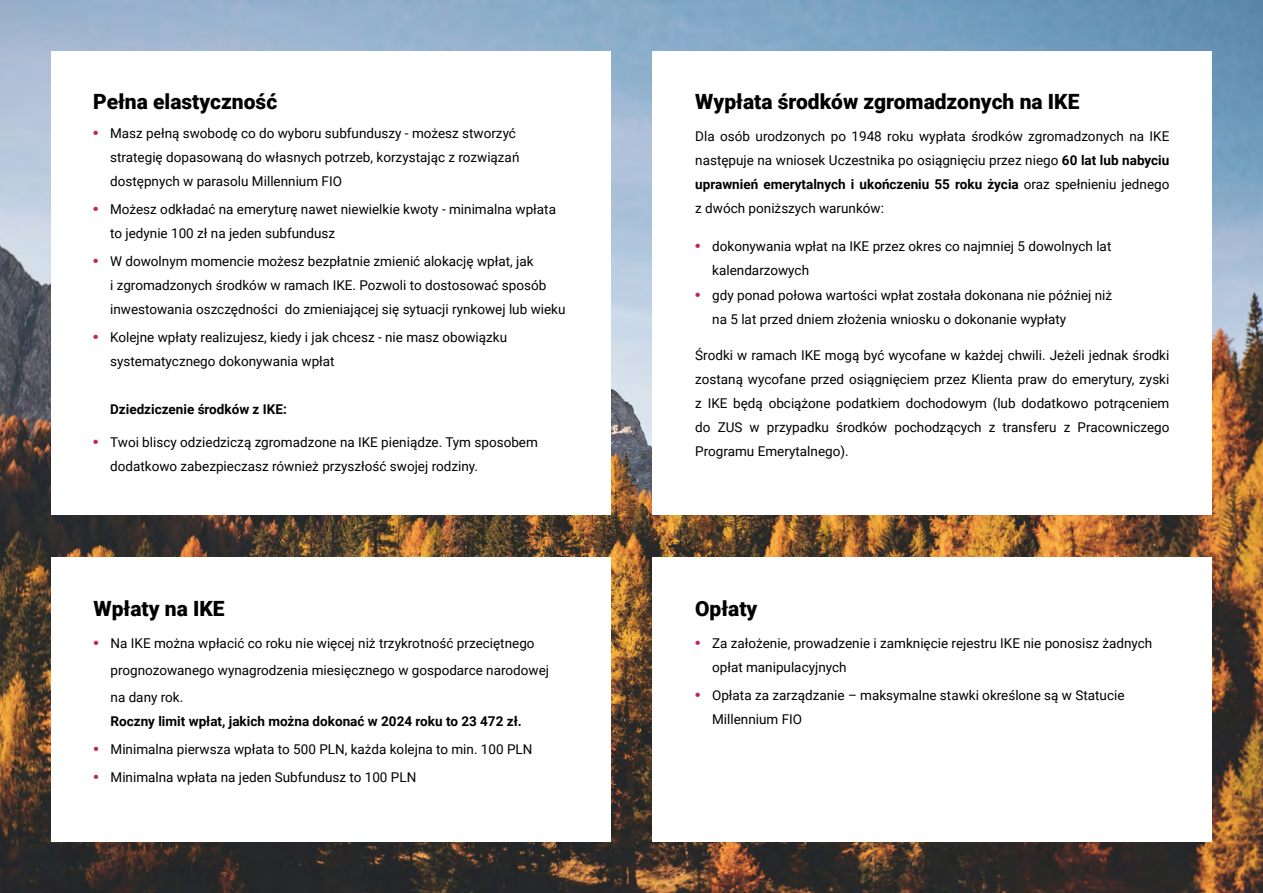
<style>
.page{position:relative;width:1263px;height:893px;background:#fff}
.page>*{position:absolute;margin:0;border:0;box-sizing:border-box;transform-origin:0 0}
.t1{font:900 21px "Roboto";color:#000}
.t2{font:13.5px/24px "Roboto";color:#000}
.t3{font:700 13.5px "Roboto";color:#000}
.s1{font-family:"Arial";font-weight:700;font-size:15px;color:#c7205e}
.s2{font-weight:700}
</style>
<div class="page">
<img style="left:0;top:0;width:1263px;height:893px">
<div style="left:51px;top:51px;width:559px;height:463px;background:#fff"></div>
<div style="left:51px;top:557px;width:559px;height:285px;background:#fff"></div>
<div style="left:653px;top:51px;width:559px;height:463px;background:#fff"></div>
<div style="left:653px;top:557px;width:559px;height:285px;background:#fff"></div>
<h1 class="t1" style="left:93px;top:87px;width:186px">Pełna elastyczność</h1>
<p class="t2" style="left:110px;top:120px;width:411px;text-indent:-17px"><span class="s1">•</span> Masz pełną swobodę co do wyboru subfunduszy - możesz stworzyć strategię dopasowaną do własnych potrzeb, korzystając z rozwiązań dostępnych w parasolu Millennium FIO</p>
<p class="t2" style="left:110px;top:196px;width:447px;text-indent:-17px"><span class="s1">•</span> Możesz odkładać na emeryturę nawet niewielkie kwoty - minimalna wpłata to jedynie 100 zł na jeden subfundusz</p>
<p class="t2" style="left:110px;top:249px;width:457px;text-indent:-17px"><span class="s1">•</span> W dowolnym momencie możesz bezpłatnie zmienić alokację wpłat, jak<br>i zgromadzonych środków w ramach IKE. Pozwoli to dostosować sposób inwestowania oszczędności do zmieniającej się sytuacji rynkowej lub wieku</p>
<p class="t2" style="left:110px;top:325px;width:399px;text-indent:-17px"><span class="s1">•</span> Kolejne wpłaty realizujesz, kiedy i jak chcesz - nie masz obowiązku systematycznego dokonywania wpłat</p>
<p class="t3" style="left:110px;top:400px;width:178px">Dziedziczenie środków z IKE:</p>
<p class="t2" style="left:110px;top:430px;width:429px;text-indent:-17px"><span class="s1">•</span> Twoi bliscy odziedziczą zgromadzone na IKE pieniądze. Tym sposobem dodatkowo zabezpieczasz również przyszłość swojej rodziny.</p>
<h1 class="t1" style="left:94px;top:594px;width:133px">Wpłaty na IKE</h1>
<p class="t2" style="left:111px;top:629px;width:440px;line-height:27px;text-indent:-17px"><span class="s1">•</span> Na IKE można wpłacić co roku nie więcej niż trzykrotność przeciętnego prognozowanego wynagrodzenia miesięcznego w gospodarce narodowej na dany rok.</p>
<p class="t3" style="left:111px;top:711px;width:413px">Roczny limit wpłat, jakich można dokonać w 2024 roku to 23 472 zł.</p>
<p class="t2" style="left:94px;top:737px;width:440px"><span class="s1">•</span> Minimalna pierwsza wpłata to 500 PLN, każda kolejna to min. 100 PLN</p>
<p class="t2" style="left:94px;top:765px;width:324px"><span class="s1">•</span> Minimalna wpłata na jeden Subfundusz to 100 PLN</p>
<h1 class="t1" style="left:695px;top:87px;width:386px">Wypłata środków zgromadzonych na IKE</h1>
<p class="t2" style="left:695px;top:123px;width:476px;text-align:justify">Dla osób urodzonych po 1948 roku wypłata środków zgromadzonych na IKE następuje na wniosek Uczestnika po osiągnięciu przez niego <span class="s2">60 lat lub nabyciu uprawnień emerytalnych i ukończeniu 55 roku życia</span> oraz spełnieniu jednego z dwóch poniższych warunków:</p>
<p class="t2" style="left:712px;top:234px;width:401px;text-indent:-17px"><span class="s1">•</span> dokonywania wpłat na IKE przez okres co najmniej 5 dowolnych lat kalendarzowych</p>
<p class="t2" style="left:712px;top:283px;width:401px;text-indent:-17px"><span class="s1">•</span> gdy ponad połowa wartości wpłat została dokonana nie później niż na 5 lat przed dniem złożenia wniosku o dokonanie wypłaty</p>
<p class="t2" style="left:695px;top:343px;width:476px;text-align:justify">Środki w ramach IKE mogą być wycofane w każdej chwili. Jeżeli jednak środki zostaną wycofane przed osiągnięciem przez Klienta praw do emerytury, zyski z IKE będą obciążone podatkiem dochodowym (lub dodatkowo potrąceniem do ZUS w przypadku środków pochodzących z transferu z Pracowniczego Programu Emerytalnego).</p>
<h1 class="t1" style="left:695px;top:594px;width:64px">Opłaty</h1>
<p class="t2" style="left:712px;top:630px;width:442px;text-indent:-17px"><span class="s1">•</span> Za założenie, prowadzenie i zamknięcie rejestru IKE nie ponosisz żadnych opłat manipulacyjnych</p>
<p class="t2" style="left:712px;top:683px;width:414px;text-indent:-17px"><span class="s1">•</span> Opłata za zarządzanie – maksymalne stawki określone są w Statucie<br>Millennium FIO</p>
</div>
